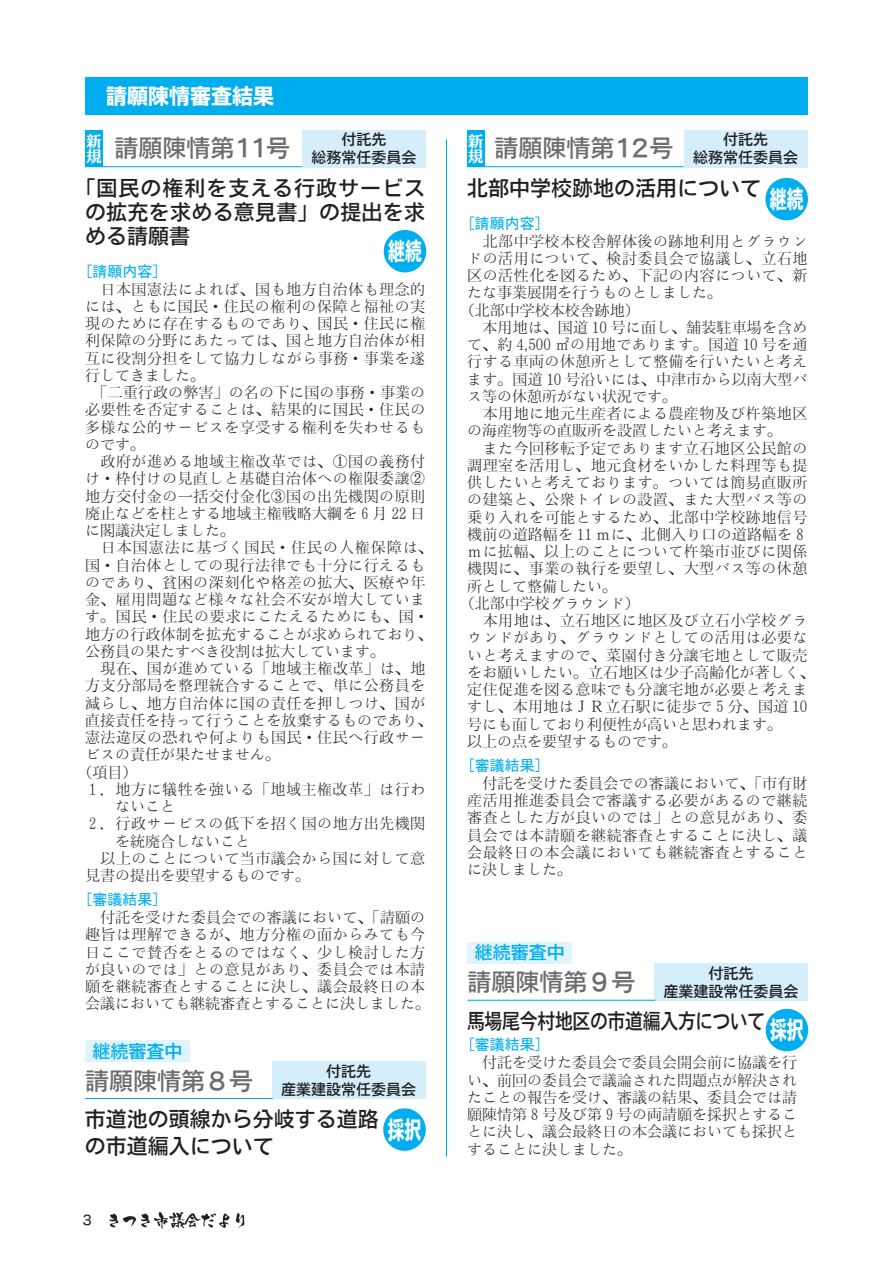
<style>
.page{position:relative;width:893px;height:1263px;background:#fff}
.page>*{position:absolute;margin:0;border:0;box-sizing:border-box;transform-origin:0 0}
.t1{font:24px "Motoya Cedar W4 90 msp RKSJ H";color:#6c6d70}
.t2{font:24px "Motoya Cedar W6 90 msp RKSJ H";color:#fff;scale:.7 1}
.t3{font:24px "Mn G4 Mzn";color:#6c6d70}
.t4{font:21px/24px "Motoya Cedar W4 90 msp RKSJ H";color:#231f20}
.t5{font:21px "Motoya Cedar W4 90 msp RKSJ H";color:#231f20;scale:.85 1}
.t6{font:21px "Motoya Cedar W6 90 msp RKSJ H";color:#fff}
.t7{font:18px "Motoya Cedar W4 90 msp RKSJ H";color:#00aeef}
.t8{font:15px/17.2px "Motoya Mincho W2 90 msp RKSJ H";letter-spacing:.035em;color:#231f20;text-align:justify}
.t9{font:15px "Motoya Mincho W2 90 msp RKSJ H";color:#231f20}
.t10{font:15px "Motoya Mincho W2 90 msp RKSJ H";letter-spacing:.01em;color:#231f20}
.t11{font:15px "Motoya Cedar W4 90 msp RKSJ H";color:#231f20}
.t12{font:15px "Motoya Gothic W3 90 msp RKSJ H";color:#00aeef}
.t13{font:15px "Motoya Mincho W2 90 msp RKSJ H";letter-spacing:.06em;color:#231f20}
.t14{font:15px "Motoya Mincho W2 90 msp RKSJ H";letter-spacing:.055em;color:#231f20}
.t15{font:15px/15px "T Motoya Aporo W6 90 msp RKSJ H";color:#fff}
.t16{font:13.5px "Mn G3 Mzn";color:#231f20}
.s1{font-family:"Motoya Cedar W4 90 msp RKSJ H"}
.s2{font-family:"Mn G4 Mzn"}
</style>
<div class="page">
<div style="left:85px;top:78px;width:723px;height:37px;background:#00aeef"></div>
<hr style="left:446px;top:139px;width:1px;height:1018px;background:#00aeef">
<div style="left:272px;top:1062px;width:153px;height:37px;background:#d4effb"></div>
<div style="left:383px;top:1108px;width:43px;height:43px;background:#00aeef;border-radius:50%"></div>
<div style="left:765px;top:178px;width:43px;height:42px;background:#00aeef;border-radius:50%"></div>
<div style="left:384px;top:230px;width:42px;height:42px;background:#00aeef;border-radius:50%"></div>
<hr style="left:85px;top:1098px;width:188px;height:1px;background:#00aeef">
<div style="left:302px;top:130px;width:124px;height:37px;background:#d4effb"></div>
<hr style="left:85px;top:166px;width:217px;height:1px;background:#00aeef">
<div style="left:85px;top:131px;width:18px;height:36px;background:#00aeef"></div>
<div style="left:684px;top:130px;width:123px;height:37px;background:#d4effb"></div>
<hr style="left:467px;top:166px;width:217px;height:1px;background:#00aeef">
<div style="left:467px;top:131px;width:18px;height:36px;background:#00aeef"></div>
<div style="left:655px;top:963px;width:153px;height:38px;background:#d4effb"></div>
<hr style="left:467px;top:1000px;width:188px;height:1px;background:#00aeef">
<div style="left:766px;top:1009px;width:42px;height:42px;background:#00aeef;border-radius:50%"></div>
<div style="left:467px;top:942px;width:105px;height:21px;background:#e1f4fc"></div>
<div style="left:85px;top:1040px;width:105px;height:22px;background:#e1f4fc"></div>
<img style="left:109px;top:1212px;width:136px;height:17px">
<h2 class="t6" style="left:106px;top:86px;width:169px">請願陳情審査結果</h2>
<p class="t15" style="left:86px;top:134px;width:16px">新規</p>
<p class="t11" style="left:723px;top:132px;width:46px">付託先</p>
<p class="t11" style="left:341px;top:132px;width:46px">付託先</p>
<p class="t15" style="left:468px;top:134px;width:16px">新規</p>
<h1 class="t1" style="left:115px;top:136px;width:121px">請願陳情第</h1>
<h1 class="t1" style="left:495px;top:136px;width:121px">請願陳情第</h1>
<h1 class="t1" style="left:266px;top:136px;width:25px">号</h1>
<h1 class="t3" style="left:611px;top:137px;width:64px">12<span class="s1">号</span></h1>
<h1 class="t3" style="left:231px;top:137px;width:41px">11</h1>
<p class="t11" style="left:311px;top:150px;width:106px">総務常任委員会</p>
<p class="t11" style="left:693px;top:150px;width:107px">総務常任委員会</p>
<h2 class="t4" style="left:85px;top:176px;width:342px;text-align:justify;text-indent:-10px">「国民の権利を支える行政サービスの拡充を求める意見書」の提出を求める請願書</h2>
<p class="t12" style="left:78px;top:263px;width:91px">［請願内容[</p>
<p class="t8" style="left:85px;top:280px;width:342px">　日本国憲法によれば、国も地方自治体も理念的</p>
<p class="t8" style="left:85px;top:297px;width:342px">には、ともに国民・住民の権利の保障と福祉の実</p>
<p class="t8" style="left:85px;top:315px;width:342px">現のために存在するものであり、国民・住民に権</p>
<p class="t8" style="left:85px;top:332px;width:342px">利保障の分野にあたっては、国と地方自治体が相</p>
<p class="t8" style="left:85px;top:349px;width:342px">互に役割分担をして協力しながら事務・事業を遂</p>
<p class="t9" style="left:85px;top:368px;width:121px">行してきました。</p>
<p class="t10" style="left:85px;top:385px;width:342px">　「二重行政の弊害」の名の下に国の事務・事業の</p>
<p class="t8" style="left:85px;top:401px;width:342px">必要性を否定することは、結果的に国民・住民の</p>
<p class="t8" style="left:85px;top:418px;width:342px">多様な公的サービスを享受する権利を失わせるも</p>
<p class="t8" style="left:85px;top:435px;width:61px">のです。</p>
<p class="t8" style="left:85px;top:453px;width:342px">　政府が進める地域主権改革では、①国の義務付</p>
<p class="t8" style="left:85px;top:470px;width:342px">け・枠付けの見直しと基礎自治体への権限委譲2</p>
<p class="t8" style="left:85px;top:487px;width:342px">地方交付金の一括交付金化③国の出先機関の原則</p>
<p class="t10" style="left:85px;top:506px;width:342px">廃止などを柱とする地域主権戦略大綱を６月 22 日</p>
<p class="t9" style="left:85px;top:523px;width:151px">に閣議決定しました。</p>
<p class="t13" style="left:85px;top:540px;width:349px">　日本国憲法に基づく国民・住民の人権保障は、</p>
<p class="t8" style="left:85px;top:556px;width:342px">国・自治体としての現行法律でも十分に行えるも</p>
<p class="t8" style="left:85px;top:573px;width:342px">のであり、貧困の深刻化や格差の拡大、医療や年</p>
<p class="t8" style="left:85px;top:591px;width:342px">金、雇用問題など様々な社会不安が増大していま</p>
<p class="t14" style="left:85px;top:609px;width:345px">す。国民・住民の要求にこたえるためにも、国・</p>
<p class="t10" style="left:85px;top:626px;width:349px">地方の行政体制を拡充することが求められており、</p>
<p class="t9" style="left:85px;top:644px;width:301px">公務員の果たすべき役割は拡大しています。</p>
<p class="t8" style="left:85px;top:660px;width:342px">　現在、国が進めている「地域主権改革」は、地</p>
<p class="t8" style="left:85px;top:677px;width:342px">方支分部局を整理統合することで、単に公務員を</p>
<p class="t8" style="left:85px;top:694px;width:342px">減らし、地方自治体に国の責任を押しつけ、国が</p>
<p class="t10" style="left:85px;top:713px;width:349px">直接責任を持って行うことを放棄するものであり、</p>
<p class="t8" style="left:85px;top:729px;width:342px">憲法違反の恐れや何よりも国民・住民へ行政サー</p>
<p class="t9" style="left:85px;top:747px;width:196px">ビスの責任が果たせません。</p>
<p class="t8" style="left:78px;top:763px;width:61px">（項目(</p>
<p class="t8" style="left:85px;top:780px;width:342px">１．地方に犠牲を強いる「地域主権改革」は行わ</p>
<p class="t8" style="left:85px;top:798px;width:91px">　　ないこと</p>
<p class="t8" style="left:85px;top:815px;width:342px">２．行政サービスの低下を招く国の地方出先機関</p>
<p class="t9" style="left:85px;top:833px;width:166px">　　を統廃合しないこと</p>
<p class="t8" style="left:85px;top:849px;width:342px">　以上のことについて当市議会から国に対して意</p>
<p class="t9" style="left:85px;top:868px;width:226px">見書の提出を要望するものです。</p>
<p class="t12" style="left:78px;top:892px;width:91px">［審議結果[</p>
<p class="t8" style="left:85px;top:909px;width:346px;text-align:left">　付託を受けた委員会での審議において、「請願の趣旨は理解できるが、地方分権の面からみても今日ここで賛否をとるのではなく、少し検討した方が良いのでは」との意見があり、委員会では本請願を継続審査とすることに決し、議会最終日の本会議においても継続審査とすることに決しました。</p>
<h1 class="t2" style="left:388px;top:239px;width:50px">継続</h1>
<p class="t7" style="left:92px;top:1042px;width:92px">継続審査中</p>
<p class="t11" style="left:326px;top:1064px;width:46px">付託先</p>
<h1 class="t1" style="left:85px;top:1068px;width:169px">請願陳情第<span class="s2">8</span>号</h1>
<p class="t11" style="left:281px;top:1082px;width:137px">産業建設常任委員会</p>
<h2 class="t4" style="left:85px;top:1105px;width:295px;line-height:27px">市道池の頭線から分岐する道路の市道編入について</h2>
<h1 class="t2" style="left:388px;top:1117px;width:50px">採択</h1>
<p class="t16" style="left:80px;top:1214px;width:15px">3</p>
<h2 class="t4" style="left:467px;top:176px;width:295px">北部中学校跡地の活用について</h2>
<p class="t12" style="left:460px;top:215px;width:91px">［請願内容[</p>
<p class="t8" style="left:467px;top:232px;width:342px">　北部中学校本校舎解体後の跡地利用とグラウン</p>
<p class="t8" style="left:467px;top:249px;width:342px">ドの活用について、検討委員会で協議し、立石地</p>
<p class="t8" style="left:467px;top:267px;width:342px">区の活性化を図るため、下記の内容について、新</p>
<p class="t9" style="left:467px;top:285px;width:256px">たな事業展開を行うものとしました。</p>
<p class="t9" style="left:460px;top:302px;width:181px">（北部中学校本校舎跡地(</p>
<p class="t10" style="left:467px;top:320px;width:342px">　本用地は、国道 10 号に面し、舗装駐車場を含め</p>
<p class="t8" style="left:467px;top:336px;width:342px">て、約 4,500 ㎡の用地であります。国道 10 号を通</p>
<p class="t8" style="left:467px;top:353px;width:342px">行する車両の休憩所として整備を行いたいと考え</p>
<p class="t10" style="left:467px;top:371px;width:342px">ます。国道 10 号沿いには、中津市から以南大型バ</p>
<p class="t9" style="left:467px;top:389px;width:211px">ス等の休憩所がない状況です。</p>
<p class="t8" style="left:467px;top:405px;width:342px">　本用地に地元生産者による農産物及び杵築地区</p>
<p class="t9" style="left:467px;top:423px;width:316px">の海産物等の直販所を設置したいと考えます。</p>
<p class="t8" style="left:467px;top:439px;width:342px">　また今回移転予定であります立石地区公民館の</p>
<p class="t8" style="left:467px;top:456px;width:342px">調理室を活用し、地元食材をいかした料理等も提</p>
<p class="t8" style="left:467px;top:474px;width:342px">供したいと考えております。ついては簡易直販所</p>
<p class="t8" style="left:467px;top:491px;width:342px">の建築と、公衆トイレの設置、また大型バス等の</p>
<p class="t8" style="left:467px;top:508px;width:342px">乗り入れを可能とするため、北部中学校跡地信号</p>
<p class="t10" style="left:467px;top:527px;width:342px">機前の道路幅を 11 ｍに、北側入り口の道路幅を８</p>
<p class="t8" style="left:467px;top:543px;width:342px">ｍに拡幅、以上のことについて杵築市並びに関係</p>
<p class="t8" style="left:467px;top:560px;width:342px">機関に、事業の執行を要望し、大型バス等の休憩</p>
<p class="t9" style="left:467px;top:578px;width:151px">所として整備したい。</p>
<p class="t9" style="left:460px;top:596px;width:181px">（北部中学校グラウンド(</p>
<p class="t8" style="left:467px;top:612px;width:342px">　本用地は、立石地区に地区及び立石小学校グラ</p>
<p class="t8" style="left:467px;top:629px;width:342px">ウンドがあり、グラウンドとしての活用は必要な</p>
<p class="t8" style="left:467px;top:646px;width:342px">いと考えますので、菜園付き分譲宅地として販売</p>
<p class="t10" style="left:467px;top:665px;width:349px">をお願いしたい。立石地区は少子高齢化が著しく、</p>
<p class="t8" style="left:467px;top:681px;width:342px">定住促進を図る意味でも分譲宅地が必要と考えま</p>
<p class="t8" style="left:467px;top:698px;width:342px">すし、本用地はＪＲ立石駅に徒歩で５分、国道 10</p>
<p class="t9" style="left:467px;top:716px;width:316px">号にも面しており利便性が高いと思われます。</p>
<p class="t9" style="left:467px;top:734px;width:211px">以上の点を要望するものです。</p>
<p class="t12" style="left:460px;top:758px;width:91px">［審議結果[</p>
<p class="t8" style="left:467px;top:774px;width:342px">　付託を受けた委員会での審議において、「市有財産活用推進委員会で審議する必要があるので継続審査とした方が良いのでは」との意見があり、委員会では本請願を継続審査とすることに決し、議会最終日の本会議においても継続審査とすることに決しました。</p>
<h1 class="t2" style="left:770px;top:187px;width:50px">継続</h1>
<p class="t7" style="left:475px;top:944px;width:91px">継続審査中</p>
<p class="t11" style="left:709px;top:966px;width:46px">付託先</p>
<h1 class="t1" style="left:467px;top:970px;width:169px">請願陳情第<span class="s2">9</span>号</h1>
<p class="t11" style="left:664px;top:984px;width:136px">産業建設常任委員会</p>
<h2 class="t5" style="left:467px;top:1010px;width:352px">馬場尾今村地区の市道編入方について</h2>
<p class="t12" style="left:460px;top:1037px;width:91px">［審議結果[</p>
<p class="t8" style="left:467px;top:1054px;width:331px">　付託を受けた委員会で委員会開会前に協議を行い、前回の委員会で議論された問題点が解決されたことの報告を受け、審議の結果、委員会では請願陳情第８号及び第９号の両請願を採択とすることに決し、議会最終日の本会議においても採択とすることに決しました。</p>
<h1 class="t2" style="left:770px;top:1018px;width:49px">採択</h1>
</div>
